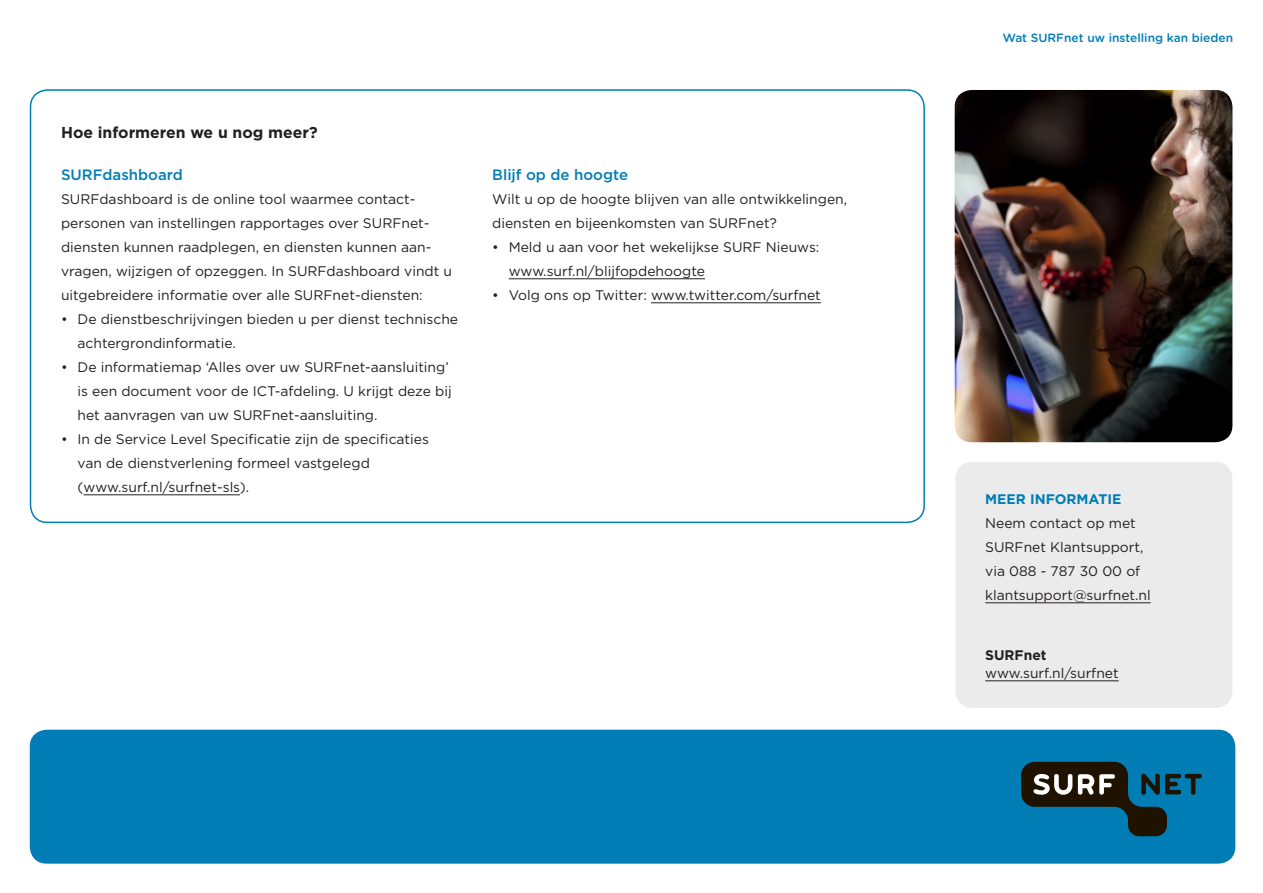
<style>
.page{position:relative;width:1263px;height:893px;background:#fff}
.page>*{position:absolute;margin:0;border:0;box-sizing:border-box;transform-origin:0 0}
.t1{font:700 15.75px "Gotham";color:#231f20}
.t2{font:500 15px "Gotham";color:#007db4}
.t3{font:13.8px/24px "Gotham";color:#231f20}
.t4{font:700 13.8px "Gotham";color:#007db4}
.t5{font:700 13.8px "Gotham";color:#231f20}
.t6{font:500 12px "Gotham Rounded";color:#007db4}
</style>
<div class="page">
<div style="left:955px;top:462px;width:277px;height:246px;background:#ebebec;border-radius:17px"></div>
<hr style="left:985px;top:603px;width:166px;height:1px;background:#231f20">
<hr style="left:985px;top:681px;width:134px;height:1px;background:#231f20">
<img style="left:955px;top:90px;width:277px;height:352px">
<div style="left:30px;top:730px;width:1205px;height:134px;background:#007db4;border-radius:17px"></div>
<svg style="left:1021px;top:762px;width:181px;height:74px"></svg>
<hr style="left:84px;top:495px;width:156px;height:1px;background:#231f20">
<hr style="left:509px;top:279px;width:196px;height:1px;background:#231f20">
<hr style="left:651px;top:303px;width:170px;height:1px;background:#231f20">
<p class="t1" style="left:61px;top:122px;width:258px">Hoe informeren we u nog meer?</p>
<p class="t2" style="left:61px;top:165px;width:123px">SURFdashboard</p>
<p class="t3" style="left:61px;top:187px;width:393px">SURFdashboard is de online tool waarmee contact&shy;personen van instellingen rapportages over SURFnet&shy;diensten kunnen raadplegen, en diensten kunnen aan&shy;vragen, wijzigen of opzeggen. In SURFdashboard vindt u uitgebreidere informatie over alle SURFnet-diensten:</p>
<p class="t3" style="left:78px;top:307px;width:382px;text-indent:-16px">• De dienstbeschrijvingen bieden u per dienst technische achtergrondinformatie.</p>
<p class="t3" style="left:78px;top:355px;width:376px;text-indent:-16px">• De informatiemap ‘Alles over uw SURFnet-aansluiting’ is een document voor de ICT-afdeling. U krijgt deze bij het aanvragen van uw SURFnet-aansluiting.</p>
<p class="t3" style="left:78px;top:427px;width:353px;text-indent:-16px">• In de Service Level Specificatie zijn de specificaties van de dienstverlening formeel vastgelegd (www.surf.nl/surfnet-sls).</p>
<p class="t2" style="left:492px;top:165px;width:137px">Blijf op de hoogte</p>
<p class="t3" style="left:492px;top:187px;width:356px">Wilt u op de hoogte blijven van alle ontwikkelingen, diensten en bijeenkomsten van SURFnet?</p>
<p class="t3" style="left:509px;top:235px;width:312px;text-indent:-16px">• Meld u aan voor het wekelijkse SURF Nieuws: www.surf.nl/blijfopdehoogte</p>
<p class="t3" style="left:492px;top:283px;width:330px">• Volg ons op Twitter: www.twitter.com/surfnet</p>
<p class="t6" style="left:1003px;top:29px;width:232px">Wat SURFnet uw instelling kan bieden</p>
<p class="t4" style="left:985px;top:490px;width:138px">MEER INFORMATIE</p>
<p class="t3" style="left:985px;top:511px;width:167px">Neem contact op met<br>SURFnet Klantsupport, via 088 - 787 30 00 of klantsupport@surfnet.nl</p>
<p class="t5" style="left:985px;top:646px;width:63px">SURFnet</p>
<p class="t3" style="left:985px;top:661px;width:135px">www.surf.nl/surfnet</p>
</div>
